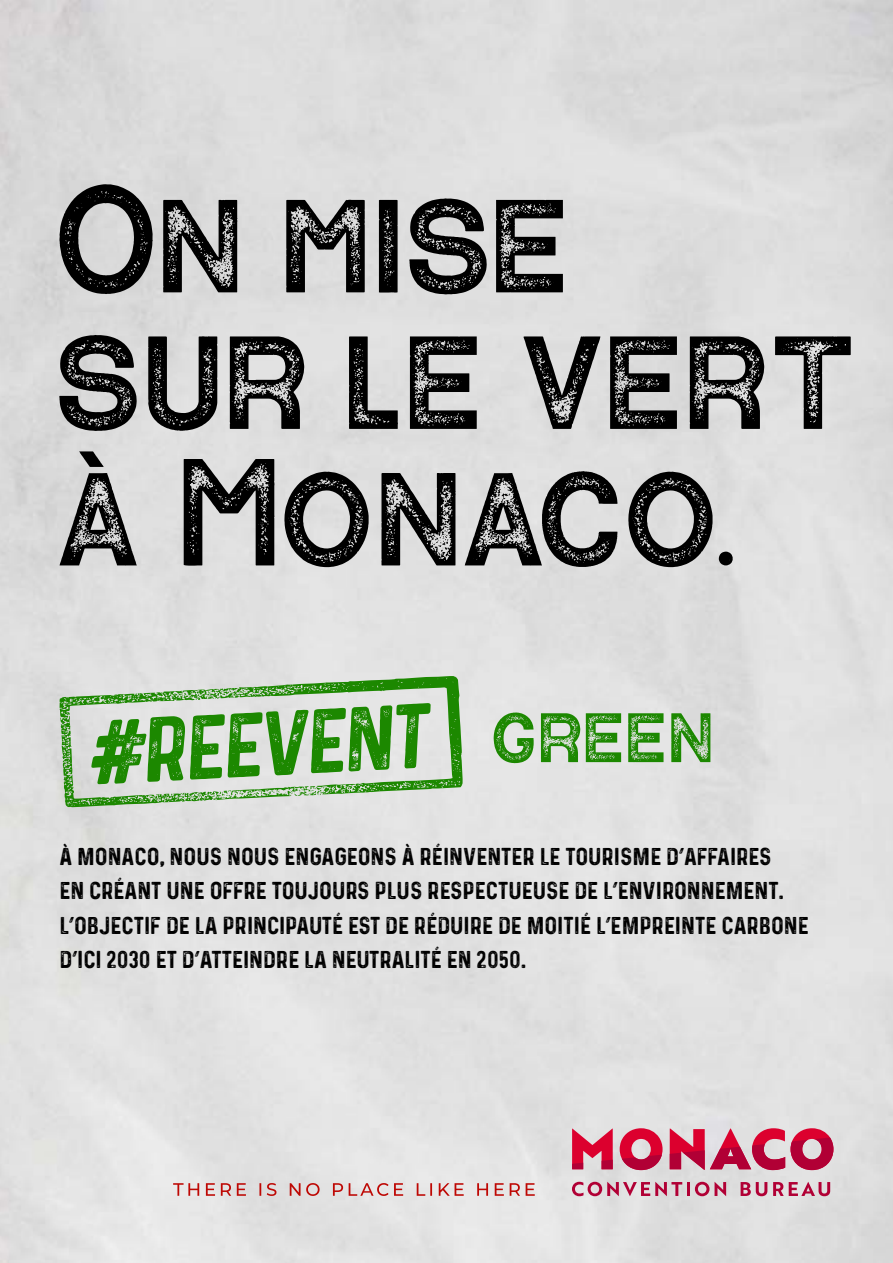
<style>
.page{position:relative;width:893px;height:1263px;background:#dfdfdf}
.page>*{position:absolute;margin:0;border:0;box-sizing:border-box;transform-origin:0 0}
.t1{font:184.5px/136.5px "Contender";letter-spacing:.015em;color:#000}
.t2{font:97.5px "Contender";letter-spacing:.02em;color:#1c8800}
.t3{font:italic 72.9px "Prequel";color:#1c8800}
.t4{font:19.5px/34.5px "Prequel";color:#000}
</style>
<div class="page">
<svg style="left:572px;top:1182px;width:110px;height:14px;background:#ce8b9f"></svg>
<hr style="left:687px;top:1182px;width:3px;height:14px;background:#b10035">
<svg style="left:695px;top:1182px;width:31px;height:14px"></svg>
<svg style="left:741px;top:1182px;width:26px;height:14px"></svg>
<svg style="left:773px;top:1182px;width:57px;height:14px"></svg>
<svg style="left:572px;top:1128px;width:41px;height:41px;background:#d95471"></svg>
<svg style="left:670px;top:1128px;width:163px;height:42px;background:#cf6681"></svg>
<svg style="left:620px;top:1128px;width:43px;height:42px;background:#d45573"></svg>
<svg style="left:173px;top:1183px;width:362px;height:13px;background:#dbb0af"></svg>
<svg style="left:59px;top:676px;width:404px;height:131px;background:#c7d6c3"></svg>
<svg style="left:66px;top:70px;width:21px;height:21px"></svg>
<h1 class="t1" style="left:60px;top:179px;width:803px">On mise sur le vert à Monaco.</h1>
<h3 class="t3" style="left:89px;top:703px;width:341px;rotate:-3deg">#reevent</h3>
<h2 class="t2" style="left:494px;top:694px;width:224px">green</h2>
<p class="t4" style="left:60px;top:839px;width:751px">À MONACO, NOUS NOUS ENGAGEONS À RÉINVENTER LE TOURISME D’AFFAIRES<br>EN CRÉANT UNE OFFRE TOUJOURS PLUS RESPECTUEUSE DE L’ENVIRONNEMENT.<br>L’OBJECTIF DE LA PRINCIPAUTÉ EST DE RÉDUIRE DE MOITIÉ L’EMPREINTE CARBONE D’ICI 2030 ET D’ATTEINDRE LA NEUTRALITÉ EN 2050.</p>
</div>
